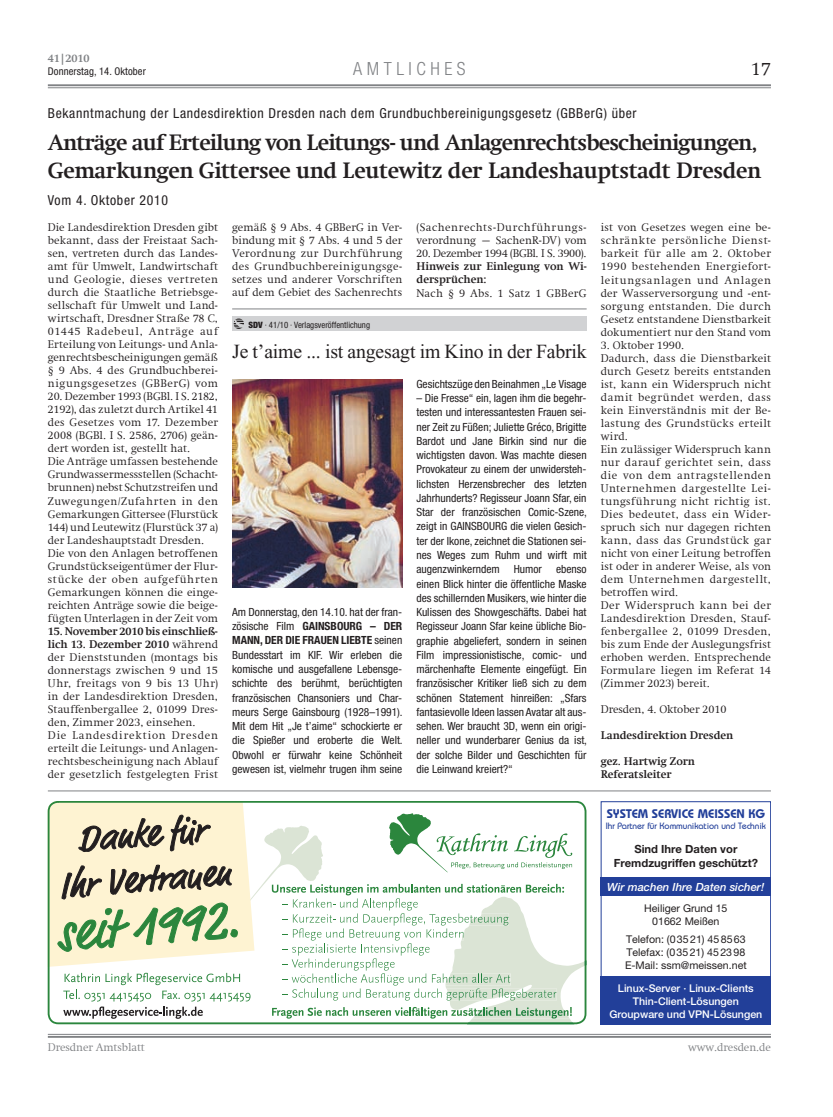
<style>
.page{position:relative;width:833px;height:1117px;background:#fff}
.page>*{position:absolute;margin:0;border:0;box-sizing:border-box;transform-origin:0 0}
.t1{font:700 22.5px/28.8px "Swift Com";letter-spacing:-.04em;color:#231f20}
.t2{font:20px "Times New Roman";letter-spacing:-.01em;color:#231f20}
.t3{font:300 18.75px "Swift Com";color:#231f20}
.t4{font:300 condensed 18.12px "Helvetica Neue";letter-spacing:.25em;color:#808285}
.t5{font:condensed 13.75px "Helvetica Neue";letter-spacing:.05em;color:#231f20}
.t6{font:600 12.5px "Bauhaus";color:#223f99}
.t7{font:300 11.25px/13px "Swift Com";letter-spacing:.02em;color:#231f20;text-align:justify}
.t8{font:condensed 11.25px/14.2px "Helvetica Neue";color:#231f20;text-align:justify}
.t9{font:300 11.25px/13px "Swift Com";letter-spacing:-.015em;color:#231f20}
.t10{font:300 11.25px/13px "Swift Com";letter-spacing:.04em;color:#231f20}
.t11{font:700 11.25px/13px "Swift Com";letter-spacing:-.005em;color:#231f20}
.t12{font:700 11.25px/13.5px "Helvetica Neue";color:#231f20;text-align:center}
.t13{font:300 11.25px "Swift Com";letter-spacing:-.005em;color:#808285}
.t14{font:italic 500 11.25px "Helvetica Neue";color:#fff}
.t15{font:300 11.25px "Swift Com";letter-spacing:-.005em;color:#231f20}
.t16{font:700 11.25px "Swift Com";letter-spacing:-.005em;color:#808285}
.t17{font:10.62px/12.8px "Helvetica Neue";color:#231f20;text-align:center}
.t18{font:500 10.62px/12.8px "Helvetica Neue";color:#fff;text-align:center}
.t19{font:condensed 10.62px "Helvetica Neue";letter-spacing:.01em;color:#231f20}
.t20{font:500 9.12px "Bauhaus";color:#223f99}
.t21{font:condensed 8.75px "Helvetica Neue";color:#231f20}
.s1{font-weight:700}
.s2{font-weight:900}
</style>
<div class="page">
<hr style="left:48px;top:1033px;width:723px;height:1px;background:#808285">
<hr style="left:48px;top:1035px;width:723px;height:2px;background:#808285">
<hr style="left:48px;top:87px;width:723px;height:1px;background:#808285">
<hr style="left:48px;top:84px;width:723px;height:2px;background:#808285">
<div style="left:232px;top:316px;width:354px;height:15px;background:#d1d2d4"></div>
<svg style="left:233px;top:318px;width:11px;height:11px"></svg>
<img style="left:232px;top:379px;width:170px;height:208px">
<svg style="left:48px;top:801px;width:538px;height:222px"></svg>
<hr style="left:232px;top:308px;width:354px;height:1px;background:#808285">
<hr style="left:48px;top:790px;width:723px;height:1px;background:#808285">
<div style="left:601px;top:976px;width:170px;height:48px;background:#223f99"></div>
<div style="left:601px;top:876px;width:170px;height:19px;background:#223f99"></div>
<div style="left:601px;top:801px;width:170px;height:223px;border:1px solid #223f99"></div>
<p class="t16" style="left:48px;top:52px;width:43px">41|2010</p>
<p class="t19" style="left:48px;top:65px;width:99px">Donnerstag, 14. Oktober</p>
<p class="t4" style="left:353px;top:58px;width:114px">AMTLICHES</p>
<p class="t5" style="left:48px;top:105px;width:590px">Bekanntmachung der Landesdirektion Dresden nach dem Grundbuchbereinigungsgesetz (GBBerG) über</p>
<p class="t3" style="left:750px;top:58px;width:22px">17</p>
<p class="t1" style="left:48px;top:127px;width:715px">Anträge auf Erteilung von Leitungs- und Anlagenrechtsbescheinigungen,<br>Gemarkungen Gittersee und Leutewitz der Landeshauptstadt Dresden</p>
<p class="t5" style="left:48px;top:192px;width:122px">Vom 4. Oktober 2010</p>
<p class="t7" style="left:48px;top:221px;width:172px">Die Landesdirektion Dresden gibt bekannt, dass der Freistaat Sach&shy;sen, vertreten durch das Landes&shy;amt für Umwelt, Landwirtschaft und Geologie, dieses vertreten durch die Staatliche Betriebsge&shy;sellschaft für Umwelt und Land&shy;wirtschaft, Dresdner Straße 78 C, 01445 Radebeul, Anträge auf Erteilung von Leitungs- und Anla&shy;genrechtsbescheinigungen gemäß § 9 Abs. 4 des Grundbuchberei&shy;nigungsgesetzes (GBBerG) vom</p>
<p class="t7" style="left:48px;top:390px;width:172px;text-align:left">20. Dezember 1993 (BGBl. I S. 2182,<br>2192), das zuletzt durch Artikel 41 des Gesetzes vom 17. Dezember<br>2008 (BGBl. I S. 2586, 2706) geän&shy;dert worden ist, gestellt hat.<br>Die Anträge umfassen bestehende<br>Grundwassermessstellen (Schacht&shy;brunnen) nebst Schutzstreifen und<br>Zuwegungen/Zufahrten in den<br>Gemarkungen Gittersee (Flurstück<br>144) und Leutewitz (Flurstück 37 a) der Landeshauptstadt Dresden.<br>Die von den Anlagen betroffenen<br>Grundstückseigentümer der Flur&shy;stücke der oben aufgeführten<br>Gemarkungen können die einge&shy;reichten Anträge sowie die beige&shy;fügten Unterlagen in der Zeit vom</p>
<p class="t7" style="left:48px;top:624px;width:172px;text-align:left"><span class="s1">15. November 2010 bis einschließ&shy;lich 13. Dezember 2010</span> während der Dienststunden (montags bis donnerstags zwischen 9 und 15<br>Uhr, freitags von 9 bis 13 Uhr) in der Landesdirektion Dresden,<br>Stauffenbergallee 2, 01099 Dres&shy;den, Zimmer 2023, einsehen.<br>Die Landesdirektion Dresden erteilt die Leitungs- und Anlagen&shy;rechtsbescheinigung nach Ablauf der gesetzlich festgelegten Frist</p>
<p class="t7" style="left:232px;top:221px;width:172px">gemäß § 9 Abs. 4 GBBerG in Ver&shy;bindung mit § 7 Abs. 4 und 5 der Verordnung zur Durchführung des Grundbuchbereinigungsge&shy;setzes und anderer Vorschriften auf dem Gebiet des Sachenrechts</p>
<p class="t10" style="left:416px;top:221px;width:172px">(Sachenrechts-Durchführungs&shy;verordnung – SachenR-DV) vom</p>
<p class="t9" style="left:416px;top:247px;width:172px">20. Dezember 1994 (BGBl. I S. 3900).<br><span class="s1">Hinweis zur Einlegung von Wi&shy;dersprüchen:<br></span>Nach § 9 Abs. 1 Satz 1 GBBerG</p>
<p class="t21" style="left:248px;top:319px;width:123px"><span class="s2">SDV</span> · 41/10 · Verlagsveröffentlichung</p>
<p class="t2" style="left:232px;top:341px;width:356px">Je t’aime ... ist angesagt im Kino in der Fabrik</p>
<p class="t8" style="left:232px;top:604px;width:172px">Am Donnerstag, den 14.10. hat der fran&shy;zösische Film <span class="s1">GAINSBOURG – DER MANN, DER DIE FRAUEN LIEBTE</span> seinen Bundesstart im KIF. Wir erleben die komische und ausgefallene Lebensge&shy;schichte des berühmt, berüchtigten französischen Chansoniers und Char&shy;meurs Serge Gainsbourg (1928–1991).<br>Mit dem Hit „Je t’aime“ schockierte er die Spießer und eroberte die Welt.<br>Obwohl er fürwahr keine Schönheit gewesen ist, vielmehr trugen ihm seine</p>
<p class="t8" style="left:416px;top:376px;width:172px">Gesichtszüge den Beinahmen „Le Visage</p>
<p class="t8" style="left:416px;top:391px;width:172px">– Die Fresse“ ein, lagen ihm die begehr&shy;testen und interessantesten Frauen sei&shy;ner Zeit zu Füßen; Juliette Gréco, Brigitte Bardot und Jane Birkin sind nur die wichtigsten davon. Was machte diesen Provokateur zu einem der unwidersteh&shy;lichsten Herzensbrecher des letzten Jahrhunderts? Regisseur Joann Sfar, ein Star der französischen Comic-Szene, zeigt in GAINSBOURG die vielen Gesich&shy;ter der Ikone, zeichnet die Stationen sei&shy;nes Weges zum Ruhm und wirft mit augenzwinkerndem Humor ebenso einen Blick hinter die öffentliche Maske des schillernden Musikers, wie hinter die Kulissen des Showgeschäfts. Dabei hat Regisseur Joann Sfar keine übliche Bio&shy;graphie abgeliefert, sondern in seinen Film impressionistische, comic- und märchenhafte Elemente eingefügt. Ein französischer Kritiker ließ sich zu dem schönen Statement hinreißen: „Sfars fantasievolle Ideen lassen Avatar alt aus&shy;sehen. Wer braucht 3D, wenn ein origi&shy;neller und wunderbarer Genius da ist, der solche Bilder und Geschichten für die Leinwand kreiert?“</p>
<p class="t7" style="left:601px;top:221px;width:172px">ist von Gesetzes wegen eine be&shy;schränkte persönliche Dienst&shy;barkeit für alle am 2. Oktober 1990 bestehenden Energiefort&shy;leitungsanlagen und Anlagen der Wasserversorgung und -ent&shy;sorgung entstanden. Die durch Gesetz entstandene Dienstbarkeit dokumentiert nur den Stand vom</p>
<p class="t7" style="left:601px;top:338px;width:172px;text-align:left">3. Oktober 1990.<br>Dadurch, dass die Dienstbarkeit durch Gesetz bereits entstanden ist, kann ein Widerspruch nicht damit begründet werden, dass kein Einverständnis mit der Be&shy;lastung des Grundstücks erteilt wird.<br>Ein zulässiger Widerspruch kann nur darauf gerichtet sein, dass die von dem antragstellenden<br>Unternehmen dargestellte Lei&shy;tungsführung nicht richtig ist.<br>Dies bedeutet, dass ein Wider&shy;spruch sich nur dagegen richten kann, dass das Grundstück gar nicht von einer Leitung betroffen ist oder in anderer Weise, als von dem Unternehmen dargestellt, betroffen wird.<br>Der Widerspruch kann bei der<br>Landesdirektion Dresden, Stauf&shy;fenbergallee 2, 01099 Dresden, bis zum Ende der Auslegungsfrist erhoben werden. Entsprechende<br>Formulare liegen im Referat 14 (Zimmer 2023) bereit.</p>
<p class="t15" style="left:601px;top:702px;width:127px">Dresden, 4. Oktober 2010</p>
<p class="t11" style="left:601px;top:728px;width:134px">Landesdirektion Dresden</p>
<p class="t11" style="left:601px;top:754px;width:96px">gez. Hartwig Zorn<br>Referatsleiter</p>
<p class="t6" style="left:606px;top:806px;width:160px">SYSTEM SERVICE MEISSEN KG</p>
<p class="t20" style="left:606px;top:820px;width:162px">Ihr Partner für Kommunikation und Technik</p>
<p class="t12" style="left:614px;top:841px;width:146px">Sind Ihre Daten vor<br>Fremdzugriffen geschützt?</p>
<p class="t14" style="left:607px;top:879px;width:159px">Wir machen Ihre Daten sicher!</p>
<p class="t17" style="left:644px;top:901px;width:85px">Heiliger Grund 15<br>01662 Meißen</p>
<p class="t17" style="left:625px;top:932px;width:123px;text-align:left">Telefon: (03521) 458563<br>Telefax: (03521) 452398<br>E-Mail: ssm@meissen.net</p>
<p class="t18" style="left:609px;top:981px;width:154px">Linux-Server · Linux-Clients<br>Thin-Client-Lösungen<br>Groupware und VPN-Lösungen</p>
<p class="t13" style="left:48px;top:1040px;width:98px">Dresdner Amtsblatt</p>
<p class="t13" style="left:688px;top:1040px;width:84px">www.dresden.de</p>
</div>
